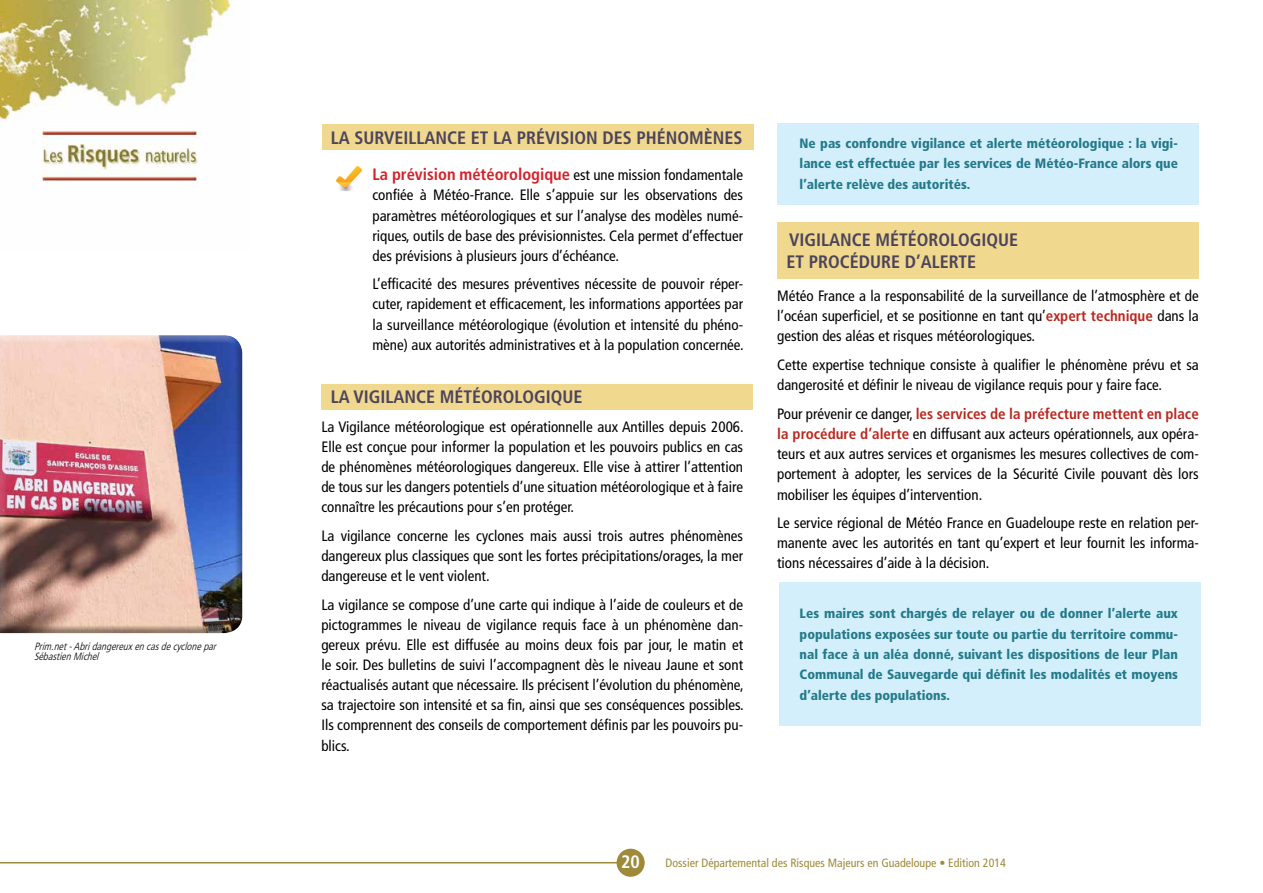
<style>
.page{position:relative;width:1263px;height:893px;background:#fff}
.page>*{position:absolute;margin:0;border:0;box-sizing:border-box;transform-origin:0 0}
.t1{font:700 condensed 18px "Frutiger";color:#4c445c}
.t2{font:700 condensed 18px "Frutiger";color:#fff}
.t3{font:700 condensed 16.5px "Frutiger";color:#d2232a}
.t4{font:condensed 15px/20.1px "Frutiger";color:#000;text-align:justify}
.t5{font:900 condensed 13.5px/20.4px "Frutiger";color:#247a89;text-align:justify}
.t6{font:condensed 12px "Frutiger";color:#9e8a39}
.t7{font:italic 300 condensed 10.5px/10.5px "Frutiger";color:#000}
.s1{font-weight:400;font-size:15px;color:#000}
.s2{font-weight:700;color:#b9281e}
</style>
<div class="page">
<img style="left:0;top:0;width:231px;height:183px">
<hr style="left:0;top:862px;width:622px;height:1px;background:#9e8a39">
<div style="left:617px;top:849px;width:28px;height:28px;background:#9e8a39;border-radius:50%"></div>
<div style="left:779px;top:583px;width:421px;height:143px;background:#d4effc"></div>
<div style="left:777px;top:123px;width:422px;height:81px;background:#d4effc"></div>
<div style="left:321px;top:384px;width:431px;height:26px;background:#f1d88f"></div>
<div style="left:777px;top:223px;width:422px;height:56px;background:#f1d88f"></div>
<div style="left:323px;top:124px;width:431px;height:26px;background:#f1d88f"></div>
<svg style="left:336px;top:166px;width:26px;height:25px"></svg>
<div style="left:0;top:339px;width:243px;height:295px;background:#000;opacity:.39"></div>
<p class="t7" style="left:34px;top:641px;width:187px">Prim.net-Abridangereuxencasdecyclonepar<br>SébastienMichel</p>
<p class="t1" style="left:331px;top:127px;width:34px">LA SURVEILLANCE</p>
<p class="t1" style="left:471px;top:127px;width:84px">ETLA PRÉVISION</p>
<p class="t1" style="left:602px;top:127px;width:11px">DES</p>
<p class="t1" style="left:636px;top:127px;width:87px">PHÉNOMÈNES</p>
<p class="t3" style="left:372px;top:165px;width:372px">LA PRÉVISION MÉTÉOROLOGIQUE <span class="s1">est une mission fondamentale</span></p>
<p class="t4" style="left:372px;top:185px;width:372px">confiée à Météo-France. Elle s’appuie sur les observations des paramètres météorologiques et sur l’analyse des modèles numé&shy;riques, outils de base des prévisionnistes. Cela permet d’effectuer des prévisions à plusieurs jours d’échéance.</p>
<p class="t4" style="left:372px;top:274px;width:373px">L’efficacité des mesures préventives nécessite de pouvoir réper&shy;cuter, rapidement et efficacement, les informations apportées par la surveillance météorologique (évolution et intensité du phéno&shy;mène) aux autorités administratives et à la population concernée.</p>
<p class="t1" style="left:331px;top:386px;width:33px">LA VIGILANCE</p>
<p class="t1" style="left:440px;top:386px;width:52px">MÉTÉOROLOGI</p>
<p class="t1" style="left:551px;top:386px;width:22px">QUE</p>
<p class="t4" style="left:321px;top:417px;width:424px">La Vigilance météorologique est opérationnelle aux Antilles depuis 2006.<br>Elle est conçue pour informer la population et les pouvoirs publics en cas de phénomènes météorologiques dangereux. Elle vise à attirer l’attention de tous sur les dangers potentiels d’une situation météorologique et à faire connaître les précautions pour s’en protéger.</p>
<p class="t4" style="left:321px;top:526px;width:423px">La vigilance concerne les cyclones mais aussi trois autres phénomènes dangereux plus classiques que sont les fortes précipitations/orages, la mer dangereuse et le vent violent.</p>
<p class="t4" style="left:321px;top:594px;width:424px">La vigilance se compose d’une carte qui indique à l’aide de couleurs et de pictogrammes le niveau de vigilance requis face à un phénomène dan&shy;gereux prévu. Elle est diffusée au moins deux fois par jour, le matin et le soir. Des bulletins de suivi l’accompagnent dès le niveau Jaune et sont réactualisés autant que nécessaire. Ils précisent l’évolution du phénomène, sa trajectoire son intensité et sa fin, ainsi que ses conséquences possibles.<br>Ils comprennent des conseils de comportement définis par les pouvoirs pu&shy;blics.</p>
<p class="t5" style="left:800px;top:133px;width:380px">Ne pas confondre vigilance et alerte météorologique : la vigi&shy;lance est effectuée par les services de Météo-France alors que l’alerte relève des autorités.</p>
<p class="t1" style="left:789px;top:230px;width:20px">VIGILANCE</p>
<p class="t1" style="left:875px;top:230px;width:52px">MÉTÉOROLOGI</p>
<p class="t1" style="left:986px;top:230px;width:22px">QUE</p>
<p class="t1" style="left:786px;top:251px;width:34px">ET PROC</p>
<p class="t1" style="left:850px;top:251px;width:20px">ÉDURE</p>
<p class="t1" style="left:905px;top:251px;width:27px">D’ALERTE</p>
<p class="t4" style="left:777px;top:286px;width:423px">Météo France a la responsabilité de la surveillance de l’atmosphère et de l’océan superficiel, et se positionne en tant qu’<span class="s2">EXPERT TECHNIQUE</span> dans la gestion des aléas et risques météorologiques.</p>
<p class="t4" style="left:777px;top:355px;width:423px">Cette expertise technique consiste à qualifier le phénomène prévu et sa dangerosité et définir le niveau de vigilance requis pour y faire face.</p>
<p class="t4" style="left:777px;top:404px;width:423px">Pour prévenir ce danger, <span class="s2">LES SERVICES DE LA PRÉFECTURE METTENT EN PLACE LA PROCÉDURE D’ALERTE</span> en diffusant aux acteurs opérationnels, aux opéra&shy;teurs et aux autres services et organismes les mesures collectives de com&shy;portement à adopter, les services de la Sécurité Civile pouvant dès lors mobiliser les équipes d’intervention.</p>
<p class="t4" style="left:777px;top:513px;width:423px">Le service régional de Météo France en Guadeloupe reste en relation per&shy;manente avec les autorités en tant qu’expert et leur fournit les informa&shy;tions nécessaires d’aide à la décision.</p>
<p class="t5" style="left:800px;top:603px;width:380px">Les maires sont chargés de relayer ou de donner l’alerte aux populations exposées sur toute ou partie du territoire commu&shy;nal face à un aléa donné, suivant les dispositions de leur Plan Communal de Sauvegarde qui définit les modalités et moyens d’alerte des populations.</p>
<p class="t2" style="left:621px;top:851px;width:20px">20</p>
<p class="t6" style="left:665px;top:855px;width:342px">Dossier Départemental des Risques Majeurs en Guadeloupe • Edition 2014</p>
</div>
